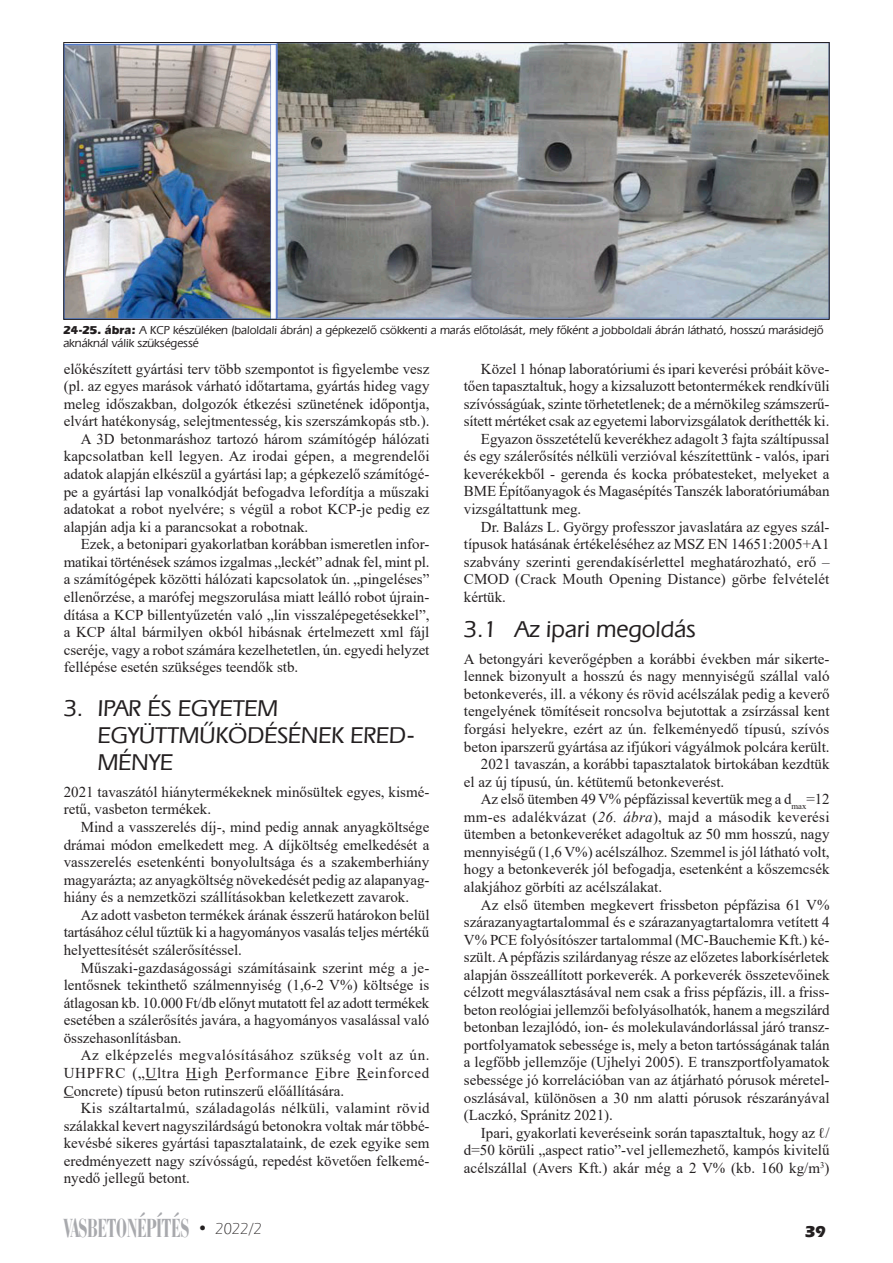
<style>
.page{position:relative;width:893px;height:1263px;background:#fff}
.page>*{position:absolute;margin:0;border:0;box-sizing:border-box;transform-origin:0 0}
.t1{font:27px "Bauer Bodoni BCHU Bold Condensed";color:#a8a9ad;scale:.75 1}
._1__cim_2_soros{font:24px/27px "Eras Med HU Medium";color:#231f20}
._2dik_alcim{font:24px "Eras Med HU Medium";color:#231f20}
.t2{font:16.5px "Eras HU Bold";color:#231f20}
.Normál{font:15px/17.5px "Times New Roman";color:#231f20;text-align:justify}
.Ábra_szoveg{font:12px/13.5px "Eras Med HU Medium";color:#231f20}
.s1{font-family:"Eras HU Bold"}
.s2{font-style:italic}
.s3{font-family:"Eras HU Bold";font-size:16.5px;color:#231f20}
.s4{font-family:"Eras Lt HU Light";font-size:16.5px;color:#231f20}
</style>
<div class="page">
<svg style="left:145px;top:1079px;width:12px;height:1px"></svg>
<img style="left:65px;top:44px;width:763px;height:274px">
<p class="Ábra_szoveg" style="left:63px;top:323px;width:762px"><span class="s1">24-25. ábra:</span> A KCP készüléken (baloldali ábrán) a gépkezelô csökkenti a marás elôtolását, mely fôként a jobboldali ábrán látható, hosszú marásidejô aknáknál válik szükségessé</p>
<p class="Normál" style="left:464px;top:359px;width:367px;text-indent:17px">Közel 1 hónap laboratóriumi és ipari keverési próbáit köve&shy;tően tapasztaltuk, hogy a kizsaluzott betontermékek rendkívüli szívósságúak, szinte törhetetlenek; de a mérnökileg számszerű&shy;sített mértéket csak az egyetemi laborvizsgálatok deríthették ki.</p>
<p class="Normál" style="left:464px;top:429px;width:367px;text-indent:17px">Egyazon összetételű keverékhez adagolt 3 fajta száltípussal és egy szálerősítés nélküli verzióval készítettünk - valós, ipari keverékekből - gerenda és kocka próbatesteket, melyeket a BME Építőanyagok és Magasépítés Tanszék laboratóriumában vizsgáltattunk meg.</p>
<p class="Normál" style="left:464px;top:517px;width:367px;text-indent:17px">Dr. Balázs L. György professzor javaslatára az egyes szál&shy;típusok hatásának értékeléséhez az MSZ EN 14651:2005+A1 szabvány szerinti gerendakísérlettel meghatározható, erő – CMOD (Crack Mouth Opening Distance) görbe felvételét kértük.</p>
<p class="_2dik_alcim" style="left:464px;top:615px;width:233px">3.1 Az ipari megoldás</p>
<p class="Normál" style="left:464px;top:649px;width:367px">A betongyári keverőgépben a korábbi években már sikerte&shy;lennek bizonyult a hosszú és nagy mennyiségű szállal való betonkeverés, ill. a vékony és rövid acélszálak pedig a keverő tengelyének tömítéseit roncsolva bejutottak a zsírzással kent forgási helyekre, ezért az ún. felkeményedő típusú, szívós beton iparszerű gyártása az ifjúkori vágyálmok polcára került.</p>
<p class="Normál" style="left:464px;top:755px;width:367px;text-indent:17px">2021 tavaszán, a korábbi tapasztalatok birtokában kezdtük el az új típusú, ún. kétütemű betonkeverést.</p>
<p class="Normál" style="left:464px;top:790px;width:367px;text-indent:17px">Az első ütemben 49 V% pépfázissal kevertük meg a d<sub>max</sub>=12 mm-es adalékvázat (<span class="s2">26. ábra</span>), majd a második keverési ütemben a betonkeveréket adagoltuk az 50 mm hosszú, nagy mennyiségű (1,6 V%) acélszálhoz. Szemmel is jól látható volt, hogy a betonkeverék jól befogadja, esetenként a kőszemcsék alakjához görbíti az acélszálakat.</p>
<p class="Normál" style="left:464px;top:895px;width:367px;text-indent:17px">Az első ütemben megkevert frissbeton pépfázisa 61 V% szárazanyagtartalommal és e szárazanyagtartalomra vetített 4<br>V% PCE folyósítószer tartalommal (MC-Bauchemie Kft.) ké&shy;szült. A pépfázis szilárdanyag része az előzetes laborkísérletek alapján összeállított porkeverék. A porkeverék összetevőinek célzott megválasztásával nem csak a friss pépfázis, ill. a friss&shy;beton reológiai jellemzői befolyásolhatók, hanem a megszilárd betonban lezajlódó, ion- és molekulavándorlással járó transz&shy;portfolyamatok sebessége is, mely a beton tartósságának talán a legfőbb jellemzője (Ujhelyi 2005). E transzportfolyamatok sebessége jó korrelációban van az átjárható pórusok méretel&shy;oszlásával, különösen a 30 nm alatti pórusok részarányával (Laczkó, Spránitz 2021).</p>
<p class="Normál" style="left:464px;top:1123px;width:367px;text-indent:17px">Ipari, gyakorlati keveréseink során tapasztaltuk, hogy az ℓ/ d=50 körüli „aspect ratio”-vel jellemezhető, kampós kivitelű acélszállal (Avers Kft.) akár még a 2 V% (kb. 160 kg/m<sup>3</sup>)</p>
<p class="Normál" style="left:64px;top:359px;width:367px">előkészített gyártási terv több szempontot is figyelembe vesz (pl. az egyes marások várható időtartama, gyártás hideg vagy meleg időszakban, dolgozók étkezési szünetének időpontja, elvárt hatékonyság, selejtmentesség, kis szerszámkopás stb.).</p>
<p class="Normál" style="left:64px;top:430px;width:367px;text-indent:17px">A 3D betonmaráshoz tartozó három számítógép hálózati kapcsolatban kell legyen. Az irodai gépen, a megrendelői adatok alapján elkészül a gyártási lap; a gépkezelő számítógé&shy;pe a gyártási lap vonalkódját befogadva lefordítja a műszaki adatokat a robot nyelvére; s végül a robot KCP-je pedig ez alapján adja ki a parancsokat a robotnak.</p>
<p class="Normál" style="left:64px;top:535px;width:367px;text-indent:17px">Ezek, a betonipari gyakorlatban korábban ismeretlen infor&shy;matikai történések számos izgalmas „leckét” adnak fel, mint pl. a számítógépek közötti hálózati kapcsolatok ún. „pingeléses” ellenőrzése, a marófej megszorulása miatt leálló robot újrain&shy;dítása a KCP billentyűzetén való „lin visszalépegetésekkel”, a KCP által bármilyen okból hibásnak értelmezett xml fájl cseréje, vagy a robot számára kezelhetetlen, ún. egyedi helyzet fellépése esetén szükséges teendők stb.</p>
<p class="_1__cim_2_soros" style="left:98px;top:694px;width:319px;text-indent:-34px">3. IPAR ÉS EGYETEM<br>EGYÜTTMÛKÖDÉSÉNEK ERED-<br>MÉNYE</p>
<p class="Normál" style="left:64px;top:783px;width:367px">2021 tavaszától hiánytermékeknek minősültek egyes, kismé&shy;retű, vasbeton termékek.</p>
<p class="Normál" style="left:64px;top:818px;width:367px;text-indent:17px">Mind a vasszerelés díj-, mind pedig annak anyagköltsége drámai módon emelkedett meg. A díjköltség emelkedését a vasszerelés esetenkénti bonyolultsága és a szakemberhiány magyarázta; az anyagköltség növekedését pedig az alapanyag&shy;hiány és a nemzetközi szállításokban keletkezett zavarok.</p>
<p class="Normál" style="left:64px;top:906px;width:367px;text-indent:17px">Az adott vasbeton termékek árának ésszerű határokon belül tartásához célul tűztük ki a hagyományos vasalás teljes mértékű helyettesítését szálerősítéssel.</p>
<p class="Normál" style="left:64px;top:958px;width:367px;text-indent:17px">Műszaki-gazdaságossági számításaink szerint még a je&shy;lentősnek tekinthető szálmennyiség (1,6-2 V%) költsége is átlagosan kb. 10.000 Ft/db előnyt mutatott fel az adott termékek esetében a szálerősítés javára, a hagyományos vasalással való összehasonlításban.</p>
<p class="Normál" style="left:64px;top:1046px;width:367px;text-indent:17px">Az elképzelés megvalósításához szükség volt az ún.<br>UHPFRC („Ultra High Performance Fibre Reinforced Concrete) típusú beton rutinszerű előállítására.</p>
<p class="Normál" style="left:64px;top:1099px;width:367px;text-indent:17px">Kis száltartalmú, száladagolás nélküli, valamint rövid szálakkal kevert nagyszilárdságú betonokra voltak már többé&shy;kevésbé sikeres gyártási tapasztalataink, de ezek egyike sem eredményezett nagy szívósságú, repedést követően felkemé&shy;nyedő jellegű betont.</p>
<h1 class="t1" style="left:64px;top:1211px;width:266px">VASBETONÉPÍTÉS <span class="s3">•</span> <span class="s4">2022/2</span></h1>
<p class="t2" style="left:805px;top:1221px;width:22px">39</p>
</div>
